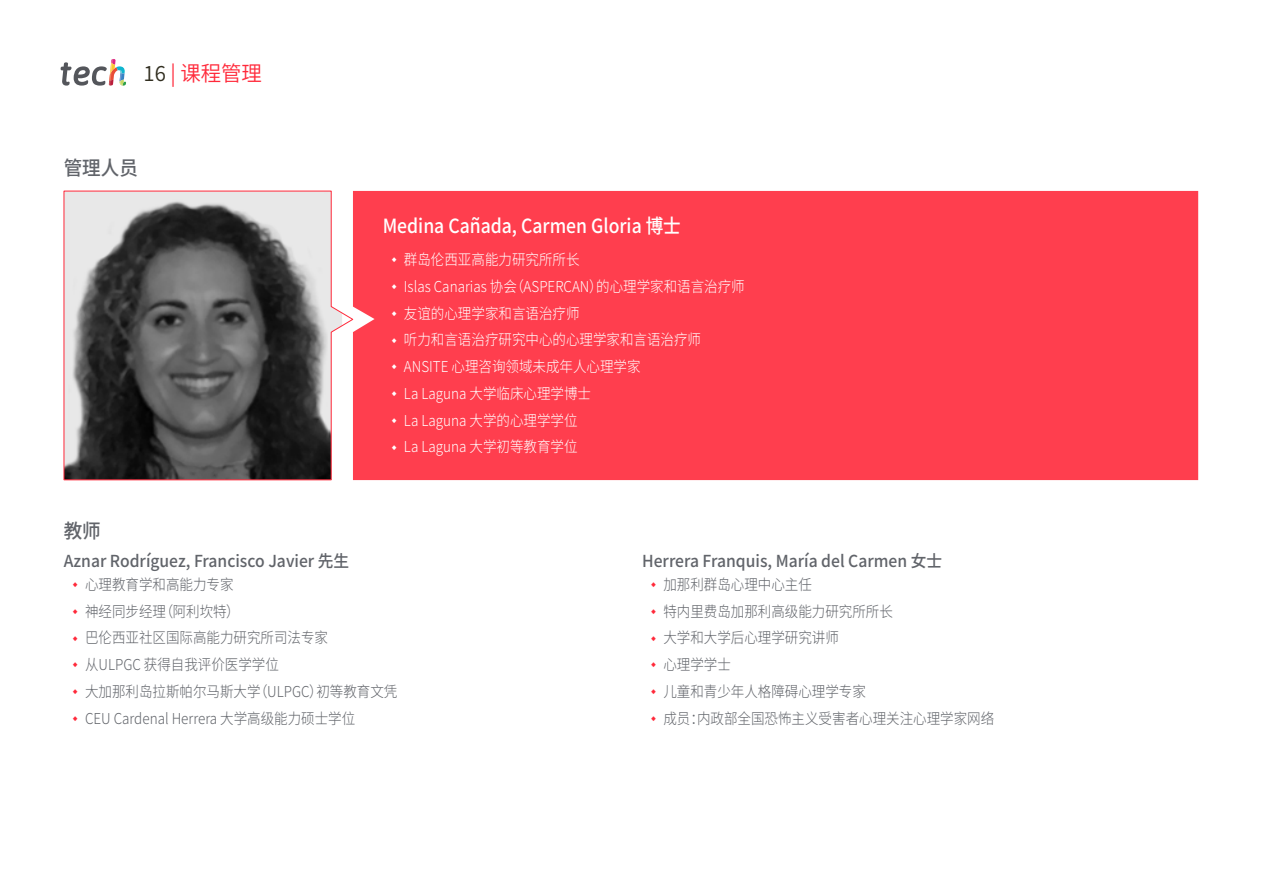
<style>
.page{position:relative;width:1263px;height:893px;background:#fff}
.page>*{position:absolute;margin:0;border:0;box-sizing:border-box;transform-origin:0 0}
.t1{font:21px "Source Han Sans CN";color:#ff293a}
.t2{font:500 19.5px "Source Han Sans CN";color:#fff;scale:.9 1}
.t3{font:500 19.5px "Source Han Sans CN";color:#61646a;scale:.95 1}
.t4{font:500 16.5px "Source Han Sans CN";color:#61646a;scale:.95 1}
.t5{font:300 15px/26.7px "Source Han Sans CN";color:#61646a;scale:.9 1}
.t6{font:300 15px/26.7px "Source Han Sans CN";color:#fff;scale:.9 1}
.s1{color:#312e20}
</style>
<div class="page">
<svg style="left:61px;top:59px;width:65px;height:27px"></svg>
<div style="left:353px;top:191px;width:845px;height:289px;background:#ff3e4e"></div>
<svg style="left:64px;top:191px;width:289px;height:289px;background:#737171"></svg>
<svg style="left:392px;top:257px;width:5px;height:5px"></svg>
<svg style="left:392px;top:284px;width:5px;height:5px"></svg>
<svg style="left:392px;top:311px;width:5px;height:5px"></svg>
<svg style="left:392px;top:338px;width:5px;height:5px"></svg>
<svg style="left:392px;top:364px;width:5px;height:5px"></svg>
<svg style="left:392px;top:391px;width:5px;height:5px"></svg>
<svg style="left:392px;top:418px;width:5px;height:5px"></svg>
<svg style="left:392px;top:445px;width:5px;height:5px"></svg>
<h1 class="t1" style="left:144px;top:61px;width:120px"><span class="s1">16</span> | 课程管理</h1>
<h2 class="t3" style="left:64px;top:157px;width:80px">管理人员</h2>
<h2 class="t2" style="left:383px;top:215px;width:333px">Medina Cañada, Carmen Gloria 博士</h2>
<p class="t6" style="left:404px;top:246px;width:380px">群岛伦西亚高能力研究所所长<br>Islas Canarias 协会（ASPERCAN）的心理学家和语言治疗师友谊的心理学家和言语治疗师<br>听力和言语治疗研究中心的心理学家和言语治疗师<br>ANSITE 心理咨询领域未成年人心理学家<br>La Laguna 大学临床心理学博士<br>La Laguna 大学的心理学学位<br>La Laguna 大学初等教育学位</p>
<h2 class="t3" style="left:64px;top:520px;width:41px">教师</h2>
<p class="t4" style="left:64px;top:552px;width:302px">Aznar Rodríguez, Francisco Javier 先生</p>
<p class="t5" style="left:85px;top:571px;width:349px">心理教育学和高能力专家<br>神经同步经理（阿利坎特）<br>巴伦西亚社区国际高能力研究所司法专家<br>从ULPGC 获得自我评价医学学位<br>大加那利岛拉斯帕尔马斯大学（ULPGC）初等教育文凭<br>CEU Cardenal Herrera 大学高级能力硕士学位</p>
<p class="t4" style="left:642px;top:552px;width:317px">Herrera Franquis, María del Carmen 女士</p>
<p class="t5" style="left:663px;top:571px;width:369px">加那利群岛心理中心主任<br>特内里费岛加那利高级能力研究所所长<br>大学和大学后心理学研究讲师<br>心理学学士<br>儿童和青少年人格障碍心理学专家<br>成员：内政部全国恐怖主义受害者心理关注心理学家网络</p>
</div>
